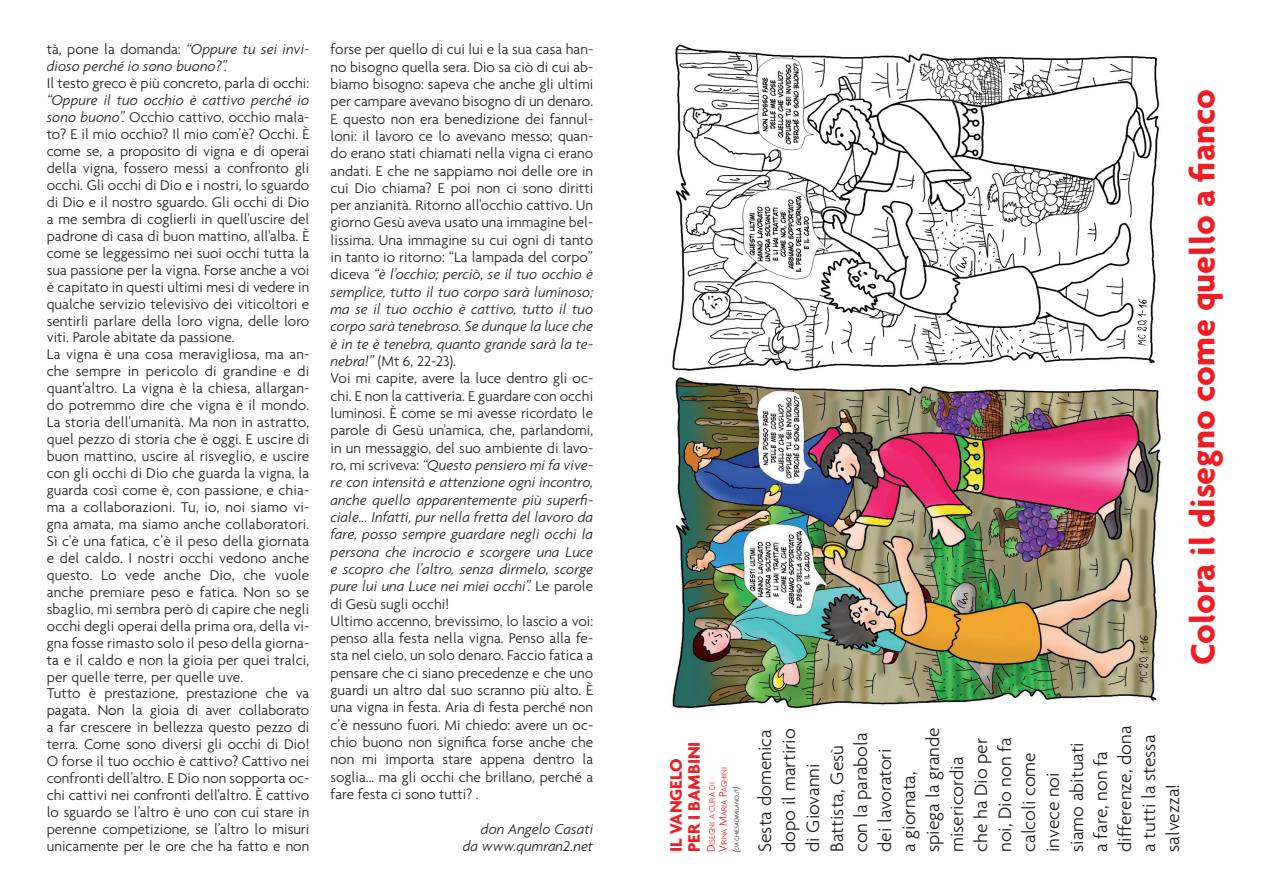
<style>
.page{position:relative;width:1263px;height:893px;background:#fff}
.page>*{position:absolute;margin:0;border:0;box-sizing:border-box;transform-origin:0 0}
.t1{font:700 36px "Agenda";color:#ee1d23}
.t2{font:300 19.5px/24px "Agenda";color:#231f20}
.t3{font:700 18px "Agenda";color:#ee1d23}
.t4{font:300 15.3px/17px "Agenda";color:#231f20;text-align:justify}
.t5{font:italic 300 15.3px/17.2px "Agenda";color:#231f20}
.t6{font:300 8.4px "Agenda";letter-spacing:-.015em;color:#ee1d23}
.t7{font:italic 300 6.3px "Agenda";letter-spacing:-.015em;color:#231f20}
.s1{font-style:normal}
.s2{font-style:italic}
.s3{font-size:12px}
.s4{font-size:9px}
</style>
<div class="page">
<img style="left:672px;top:377px;width:489px;height:332px">
<img style="left:672px;top:44px;width:488px;height:327px">
<p class="t5" style="left:47px;top:41px;width:264px"><span class="s1">tà, pone la domanda:</span> “Oppure tu sei invi&shy;dioso perché io sono buono?”.</p>
<p class="t4" style="left:47px;top:75px;width:264px">Il testo greco è più concreto, parla di occhi: <span class="s2">“Oppure il tuo occhio è cattivo perché io sono buono”.</span> Occhio cattivo, occhio mala&shy;to? E il mio occhio? Il mio com’è? Occhi. È come se, a proposito di vigna e di operai della vigna, fossero messi a confronto gli occhi. Gli occhi di Dio e i nostri, lo sguardo di Dio e il nostro sguardo. Gli occhi di Dio a me sembra di coglierli in quell'uscire del padrone di casa di buon mattino, all'alba. È come se leggessimo nei suoi occhi tutta la sua passione per la vigna. Forse anche a voi è capitato in questi ultimi mesi di vedere in qualche servizio televisivo dei viticoltori e sentirli parlare della loro vigna, delle loro viti. Parole abitate da passione.</p>
<p class="t4" style="left:47px;top:346px;width:264px">La vigna è una cosa meravigliosa, ma an&shy;che sempre in pericolo di grandine e di quant'altro. La vigna è la chiesa, allargan&shy;do potremmo dire che vigna è il mondo.<br>La storia dell'umanità. Ma non in astratto, quel pezzo di storia che è oggi. E uscire di buon mattino, uscire al risveglio, e uscire con gli occhi di Dio che guarda la vigna, la guarda così come è, con passione, e chia&shy;ma a collaborazioni. Tu, io, noi siamo vi&shy;gna amata, ma siamo anche collaboratori.<br>Sì c'è una fatica, c’è il peso della giornata e del caldo. I nostri occhi vedono anche questo. Lo vede anche Dio, che vuole anche premiare peso e fatica. Non so se sbaglio, mi sembra però di capire che negli occhi degli operai della prima ora, della vi&shy;gna fosse rimasto solo il peso della giorna&shy;ta e il caldo e non la gioia per quei tralci, per quelle terre, per quelle uve.</p>
<p class="t4" style="left:47px;top:685px;width:264px">Tutto è prestazione, prestazione che va pagata. Non la gioia di aver collaborato a far crescere in bellezza questo pezzo di terra. Come sono diversi gli occhi di Dio!<br>O forse il tuo occhio è cattivo? Cattivo nei confronti dell’altro. E Dio non sopporta oc&shy;chi cattivi nei confronti dell'altro. È cattivo lo sguardo se l’altro è uno con cui stare in perenne competizione, se l’altro lo misuri unicamente per le ore che ha fatto e non</p>
<p class="t4" style="left:331px;top:40px;width:264px">forse per quello di cui lui e la sua casa han&shy;no bisogno quella sera. Dio sa ciò di cui ab&shy;biamo bisogno: sapeva che anche gli ultimi per campare avevano bisogno di un denaro.</p>
<p class="t4" style="left:331px;top:110px;width:264px">E questo non era benedizione dei fannul&shy;loni: il lavoro ce lo avevano messo; quan&shy;do erano stati chiamati nella vigna ci erano andati. E che ne sappiamo noi delle ore in cui Dio chiama? E poi non ci sono diritti per anzianità. Ritorno all'occhio cattivo. Un giorno Gesù aveva usato una immagine bel&shy;lissima. Una immagine su cui ogni di tanto in tanto io ritorno: “La lampada del corpo” diceva <span class="s2">“è l’occhio; perciò, se il tuo occhio è semplice, tutto il tuo corpo sarà luminoso; ma se il tuo occhio è cattivo, tutto il tuo corpo sarà tenebroso. Se dunque la luce che è in te è tenebra, quanto grande sarà la te&shy;nebra!”</span> (Mt 6, 22-23).</p>
<p class="t5" style="left:331px;top:370px;width:264px;text-align:justify"><span class="s1">Voi mi capite, avere la luce dentro gli oc&shy;chi. E non la cattiveria. E guardare con occhi luminosi. È come se mi avesse ricordato le parole di Gesù un'amica, che, parlandomi, in un messaggio, del suo ambiente di lavo&shy;ro, mi scriveva:</span> “Questo pensiero mi fa vive&shy;re con intensità e attenzione ogni incontro, anche quello apparentemente più superfi&shy;ciale... Infatti, pur nella fretta del lavoro da fare, posso sempre guardare negli occhi la persona che incrocio e scorgere una Luce e scopro che l’altro, senza dirmelo, scorge pure lui una Luce nei miei occhi”. <span class="s1">Le parole di Gesù sugli occhi!</span></p>
<p class="t4" style="left:331px;top:612px;width:264px">Ultimo accenno, brevissimo, lo lascio a voi: penso alla festa nella vigna. Penso alla fe&shy;sta nel cielo, un solo denaro. Faccio fatica a pensare che ci siano precedenze e che uno guardi un altro dal suo scranno più alto. È una vigna in festa. Aria di festa perché non c’è nessuno fuori. Mi chiedo: avere un oc&shy;chio buono non significa forse anche che non mi importa stare appena dentro la soglia... ma gli occhi che brillano, perché a fare festa ci sono tutti? .</p>
<p class="t5" style="left:481px;top:820px;width:114px">don Angelo Casati</p>
<p class="t5" style="left:463px;top:837px;width:132px">da www.qumran2.net</p>
<p class="t1" style="left:1181px;top:665px;width:577px;rotate:-90deg">Colora il disegno come quello a fianco</p>
<p class="t3" style="left:683px;top:852px;width:112px;rotate:-90deg">PER I BAMBINI</p>
<p class="t3" style="left:665px;top:852px;width:95px;rotate:-90deg">IL VANGELO</p>
<p class="t6" style="left:719px;top:852px;width:87px;rotate:-90deg"><span class="s3">V</span>irna <span class="s3">M</span>aria <span class="s3">P</span>aghini</p>
<p class="t6" style="left:707px;top:852px;width:71px;rotate:-90deg"><span class="s3">D</span>isegni a cura di</p>
<p class="t7" style="left:733px;top:852px;width:67px;rotate:-90deg"><span class="s4">(</span>da chiesadimilano<span class="s4">.</span>it<span class="s4">)</span></p>
<p class="t2" style="left:753px;top:852px;width:128px;rotate:-90deg">Sesta domenica dopo il martirio di Giovanni<br>Battista, Gesù con la parabola dei lavoratori<br>a giornata, spiega la grande misericordia che ha Dio per noi, Dio non fa calcoli come invece noi siamo abituati<br>a fare, non fa differenze, dona a tutti la stessa salvezza!</p>
</div>
